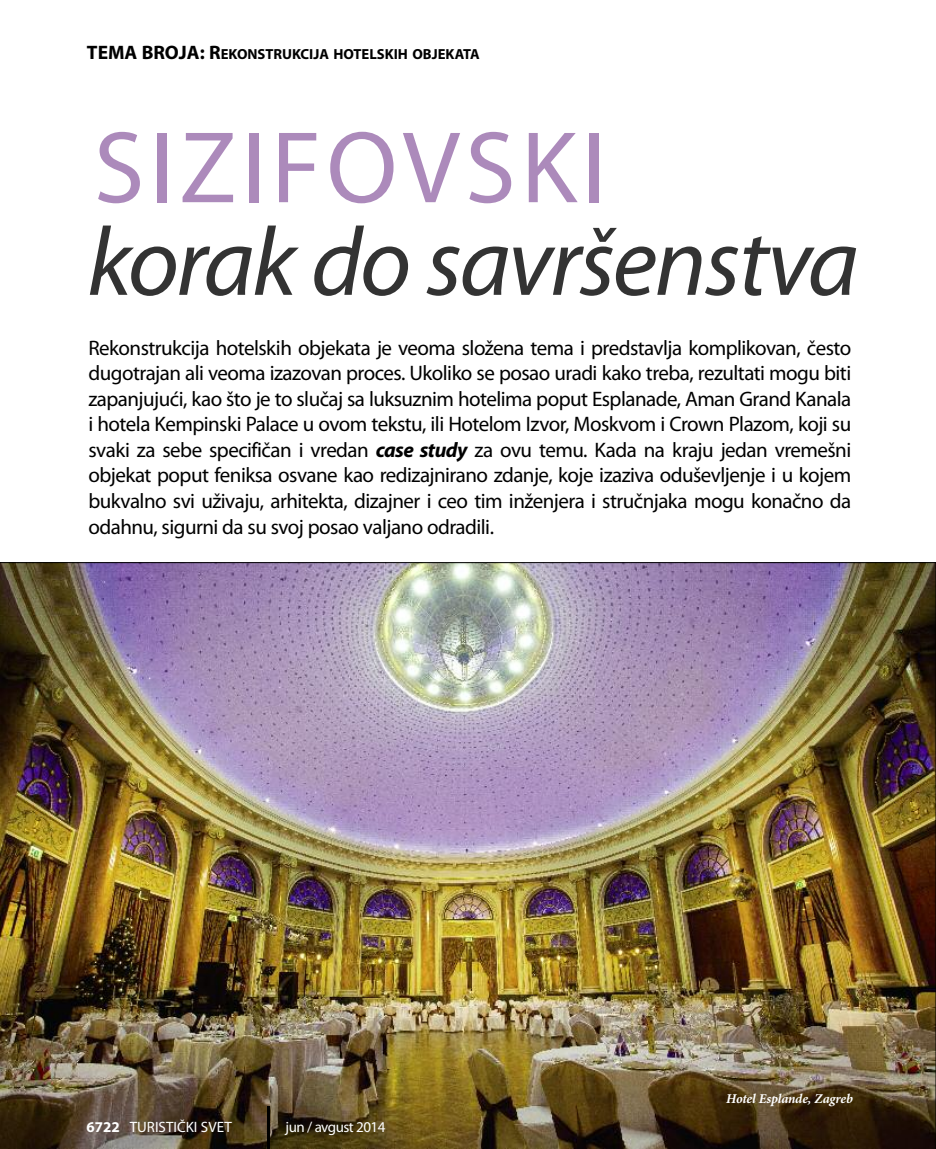
<style>
.page{position:relative;width:936px;height:1149px;background:#fff}
.page>*{position:absolute;margin:0;border:0;box-sizing:border-box;transform-origin:0 0}
.t1{font:102.6px "Myriad Pro";letter-spacing:.05em;color:#ac8abb}
.t2{font:italic 97.5px "Myriad Pro";letter-spacing:-.025em;color:#333}
.t3{font:21px/25.5px "Myriad Pro";letter-spacing:-.025em;color:#000;text-align:justify}
.t4{font:15px "Myriad Pro";color:#fff}
.t5{font:700 14.7px "Myriad Pro";color:#000}
.t6{font:italic 700 13.5px "Minion Pro";letter-spacing:-.015em;color:#fff}
.s1{font-size:19.5px}
.s2{font-weight:700;font-style:italic}
.s3{font-weight:700}
</style>
<div class="page">
<img style="left:0;top:562px;width:935px;height:586px">
<hr style="left:267px;top:1106px;width:2px;height:42px;background:#000">
<p class="t5" style="left:87px;top:49px;width:394px"><span class="s1">TEMA BROJA: R</span>EKONSTRUKCIJA HOTELSKIH OBJEKATA</p>
<h1 class="t1" style="left:94px;top:129px;width:514px">sizifovski</h1>
<h2 class="t2" style="left:87px;top:225px;width:773px">korak do savršenstva</h2>
<p class="t3" style="left:88px;top:336px;width:764px">rekonstrukcija hotelskih objekata je veoma složena tema i predstavlja komplikovan, često dugotrajan ali veoma izazovan proces. Ukoliko se posao uradi kako treba, rezultati mogu biti zapanjujući, kao što je to slučaj sa luksuznim hotelima poput esplanade, aman grand kanala i hotela kempinski Palace u ovom tekstu, ili Hotelom izvor, Moskvom i Crown Plazom, koji su svaki za sebe specifičan i vredan <span class="s2">case study</span> za ovu temu. kada na kraju jedan vremešni objekat poput feniksa osvane kao redizajnirano zdanje, koje izaziva oduševljenje i u kojem bukvalno svi uživaju, arhitekta, dizajner i ceo tim inženjera i stručnjaka mogu konačno da odahnu, sigurni da su svoj posao valjano odradili.</p>
<p class="t4" style="left:87px;top:1120px;width:147px"><span class="s3">6722</span> tUristiČki svet</p>
<p class="t4" style="left:285px;top:1120px;width:101px">jun / avgust 2014</p>
<p class="t6" style="left:726px;top:1093px;width:128px">Hotel Esplande, Zagreb</p>
</div>
